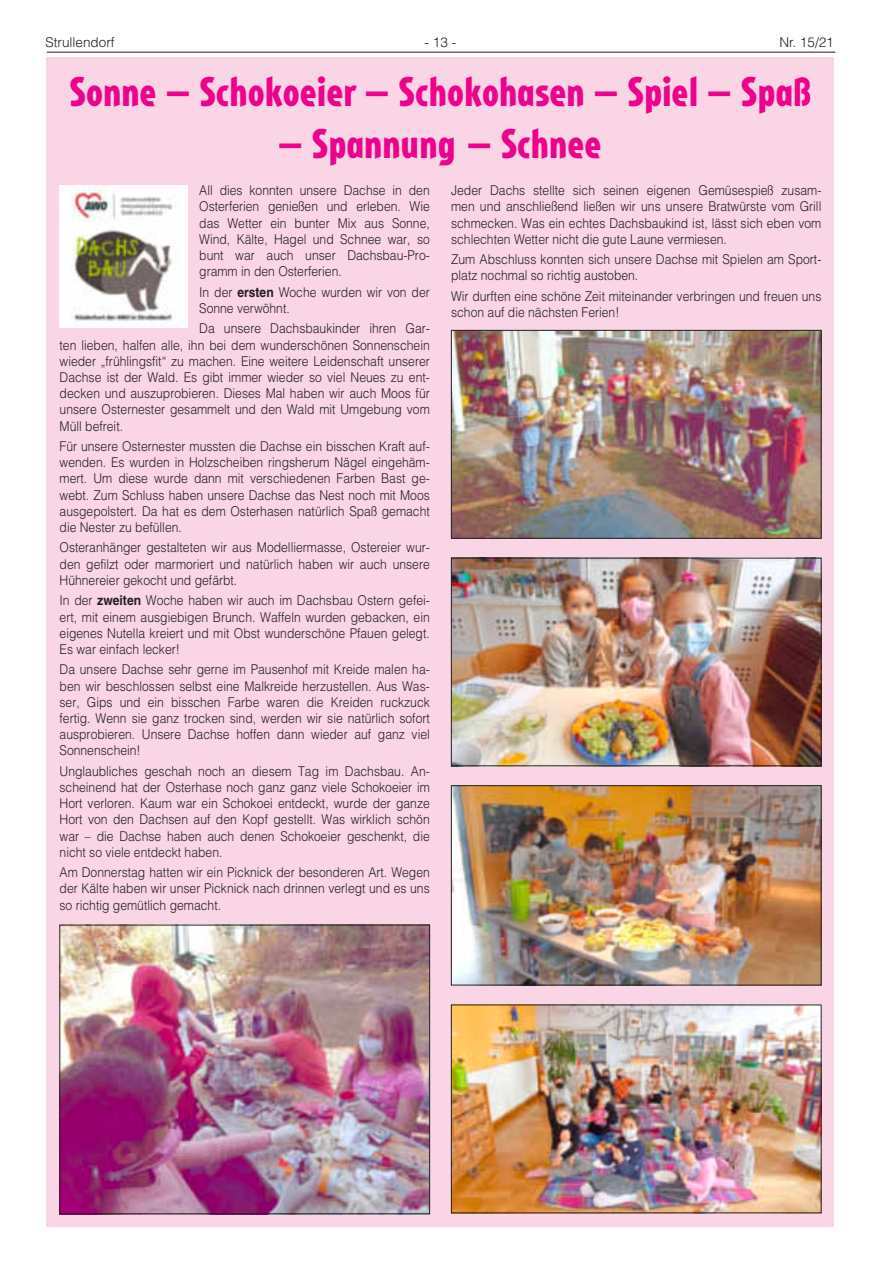
<style>
.page{position:relative;width:881px;height:1263px;background:#fff}
.page>*{position:absolute;margin:0;border:0;box-sizing:border-box;transform-origin:0 0}
.t1{font:43.5px "Impacta LL";color:#ed028c}
.t2{font:300 13.5px/16.2px "Helvetica LT";color:#231f20;text-align:justify;scale:.9 1}
.t3{font:300 13.5px "Helvetica LT";color:#231f20}
.s1{font-weight:700}
</style>
<div class="page">
<hr style="left:47px;top:52px;width:788px;height:1px;background:#231f20">
<div style="left:47px;top:57px;width:786px;height:1170px;background:#fad5e5"></div>
<img style="left:60px;top:185px;width:127px;height:142px">
<img style="left:62px;top:927px;width:365px;height:285px">
<div style="left:60px;top:925px;width:369px;height:289px;border:1px solid #231f20"></div>
<img style="left:453px;top:332px;width:366px;height:204px">
<div style="left:451px;top:330px;width:370px;height:208px;border:1px solid #231f20"></div>
<img style="left:453px;top:560px;width:366px;height:204px">
<div style="left:451px;top:558px;width:370px;height:208px;border:1px solid #231f20"></div>
<img style="left:453px;top:787px;width:366px;height:196px">
<div style="left:451px;top:785px;width:370px;height:200px;border:1px solid #231f20"></div>
<img style="left:453px;top:1007px;width:366px;height:204px">
<p class="t3" style="left:45px;top:34px;width:71px">Strullendorf</p>
<p class="t3" style="left:424px;top:34px;width:33px">- 13 -</p>
<p class="t3" style="left:779px;top:34px;width:56px">Nr. 15/21</p>
<h1 class="t1" style="left:69px;top:62px;width:743px">Sonne – Schokoeier – Schokohasen – Spiel – Spaß</h1>
<h1 class="t1" style="left:279px;top:114px;width:323px">– Spannung – Schnee</h1>
<p class="t2" style="left:199px;top:182px;width:257px">All dies konnten unsere Dachse in den Osterferien genießen und erleben. Wie das Wetter ein bunter Mix aus Sonne, Wind, Kälte, Hagel und Schnee war, so bunt war auch unser Dachsbau-Pro&shy;gramm in den Osterferien.</p>
<p class="t2" style="left:199px;top:284px;width:257px">In der <span class="s1">ersten</span> Woche wurden wir von der<br>Sonne verwöhnt.</p>
<p class="t2" style="left:60px;top:320px;width:413px;text-indent:140px">Da unsere Dachsbaukinder ihren Gar&shy;ten lieben, halfen alle, ihn bei dem wunderschönen Sonnenschein wieder „frühlingsfit“ zu machen. Eine weitere Leidenschaft unserer Dachse ist der Wald. Es gibt immer wieder so viel Neues zu ent&shy;decken und auszuprobieren. Dieses Mal haben wir auch Moos für unsere Osternester gesammelt und den Wald mit Umgebung vom Müll befreit.</p>
<p class="t2" style="left:60px;top:438px;width:413px">Für unsere Osternester mussten die Dachse ein bisschen Kraft auf&shy;wenden. Es wurden in Holzscheiben ringsherum Nägel eingehäm&shy;mert. Um diese wurde dann mit verschiedenen Farben Bast ge&shy;webt. Zum Schluss haben unsere Dachse das Nest noch mit Moos ausgepolstert. Da hat es dem Osterhasen natürlich Spaß gemacht die Nester zu befüllen.</p>
<p class="t2" style="left:60px;top:539px;width:413px">Osteranhänger gestalteten wir aus Modelliermasse, Ostereier wur&shy;den gefilzt oder marmoriert und natürlich haben wir auch unsere Hühnereier gekocht und gefärbt.</p>
<p class="t2" style="left:60px;top:592px;width:413px">In der <span class="s1">zweiten</span> Woche haben wir auch im Dachsbau Ostern gefei&shy;ert, mit einem ausgiebigen Brunch. Waffeln wurden gebacken, ein eigenes Nutella kreiert und mit Obst wunderschöne Pfauen gelegt.<br>Es war einfach lecker!</p>
<p class="t2" style="left:60px;top:661px;width:413px">Da unsere Dachse sehr gerne im Pausenhof mit Kreide malen ha&shy;ben wir beschlossen selbst eine Malkreide herzustellen. Aus Was&shy;ser, Gips und ein bisschen Farbe waren die Kreiden ruckzuck fertig. Wenn sie ganz trocken sind, werden wir sie natürlich sofort ausprobieren. Unsere Dachse hoffen dann wieder auf ganz viel Sonnenschein!</p>
<p class="t2" style="left:60px;top:763px;width:413px">Unglaubliches geschah noch an diesem Tag im Dachsbau. An&shy;scheinend hat der Osterhase noch ganz ganz viele Schokoeier im Hort verloren. Kaum war ein Schokoei entdeckt, wurde der ganze Hort von den Dachsen auf den Kopf gestellt. Was wirklich schön war – die Dachse haben auch denen Schokoeier geschenkt, die nicht so viele entdeckt haben.</p>
<p class="t2" style="left:60px;top:864px;width:413px">Am Donnerstag hatten wir ein Picknick der besonderen Art. Wegen der Kälte haben wir unser Picknick nach drinnen verlegt und es uns so richtig gemütlich gemacht.</p>
<p class="t2" style="left:451px;top:182px;width:413px">Jeder Dachs stellte sich seinen eigenen Gemüsespieß zusam&shy;men und anschließend ließen wir uns unsere Bratwürste vom Grill schmecken. Was ein echtes Dachsbaukind ist, lässt sich eben vom schlechten Wetter nicht die gute Laune vermiesen.</p>
<p class="t2" style="left:451px;top:251px;width:413px">Zum Abschluss konnten sich unsere Dachse mit Spielen am Sport&shy;platz nochmal so richtig austoben.</p>
<p class="t2" style="left:451px;top:288px;width:413px">Wir durften eine schöne Zeit miteinander verbringen und freuen uns schon auf die nächsten Ferien!</p>
</div>
